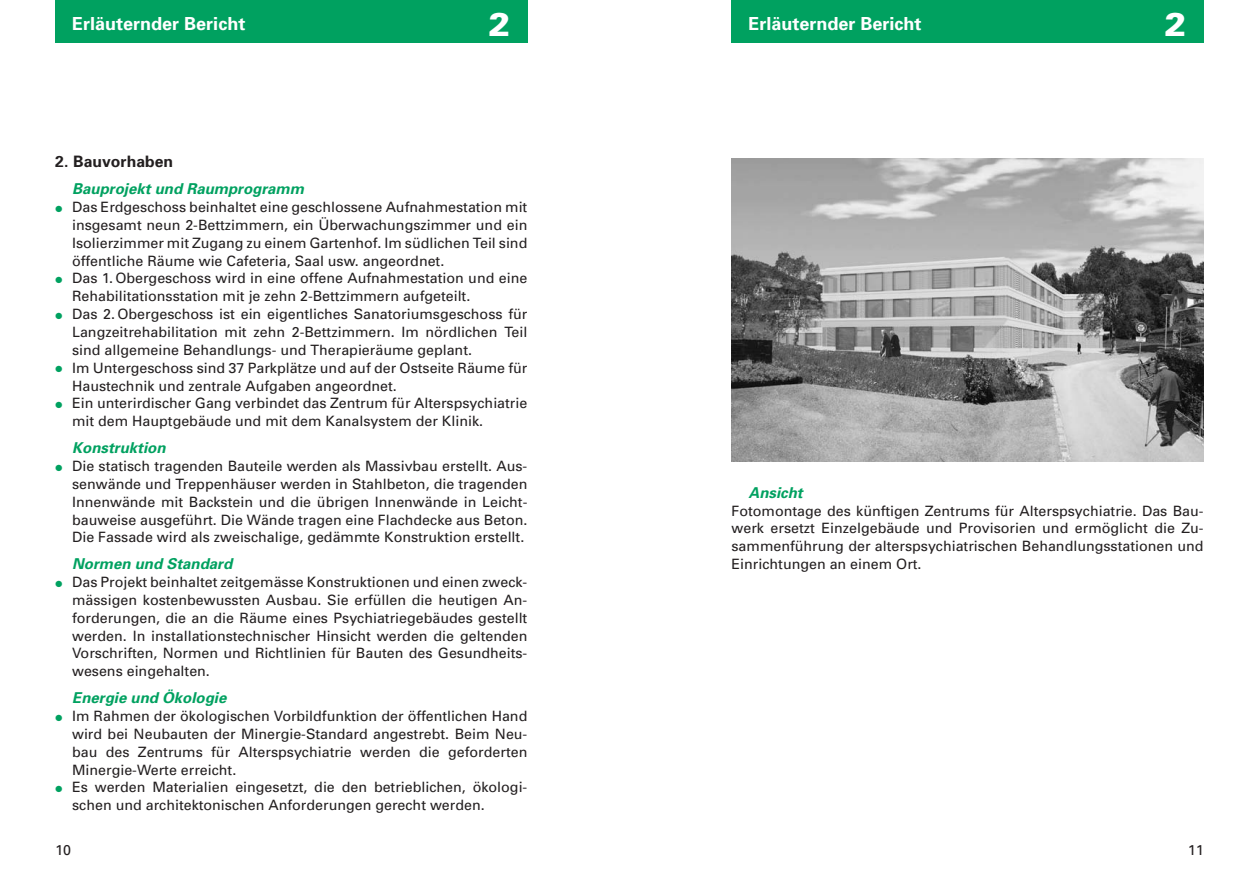
<style>
.page{position:relative;width:1259px;height:893px;background:#fff}
.page>*{position:absolute;margin:0;border:0;box-sizing:border-box;transform-origin:0 0}
.t1{font:900 33px "Univers";color:#fff}
.t2{font:700 18px "Univers";color:#fff}
.t3{font:700 15.75px "Univers";color:#231f20}
.t4{font:italic 700 15px "Univers";color:#00a160}
.t5{font:14.25px/17.9px "Univers";color:#231f20;text-align:justify}
.s1{font-family:"European Pi Three";font-size:9px;color:#00a160}
</style>
<div class="page">
<div style="left:731px;top:0;width:472px;height:43px;background:#00a160"></div>
<div style="left:55px;top:0;width:472px;height:43px;background:#00a160"></div>
<img style="left:731px;top:158px;width:472px;height:304px">
<h1 class="t1" style="left:488px;top:12px;width:24px">2</h1>
<h1 class="t1" style="left:1164px;top:12px;width:24px">2</h1>
<p class="t2" style="left:72px;top:17px;width:175px">Erläuternder Bericht</p>
<p class="t2" style="left:748px;top:17px;width:175px">Erläuternder Bericht</p>
<p class="t3" style="left:55px;top:156px;width:119px">2. Bauvorhaben</p>
<p class="t4" style="left:72px;top:183px;width:236px">Bauprojekt und Raumprogramm</p>
<p class="t5" style="left:72px;top:199px;width:457px;text-indent:-17px"><span class="s1">-</span> Das Erdgeschoss beinhaltet eine geschlossene Aufnahmestation mit insgesamt neun 2-Bettzimmern, ein Überwachungszimmer und ein Isolierzimmer mit Zugang zu einem Gartenhof. Im südlichen Teil sind öffentliche Räume wie Cafeteria, Saal usw. angeordnet.</p>
<p class="t5" style="left:72px;top:271px;width:457px;text-indent:-17px"><span class="s1">-</span> Das 1. Obergeschoss wird in eine offene Aufnahmestation und eine<br>Rehabilitationsstation mit je zehn 2-Bettzimmern aufgeteilt.</p>
<p class="t5" style="left:72px;top:306px;width:457px;text-indent:-17px"><span class="s1">-</span> Das 2. Obergeschoss ist ein eigentliches Sanatoriumsgeschoss für Langzeitrehabilitation mit zehn 2-Bettzimmern. Im nördlichen Teil sind allgemeine Behandlungs- und Therapieräume geplant.</p>
<p class="t5" style="left:72px;top:360px;width:457px;text-indent:-17px"><span class="s1">-</span> Im Untergeschoss sind 37 Parkplätze und auf der Ostseite Räume für<br>Haustechnik und zentrale Aufgaben angeordnet.</p>
<p class="t5" style="left:72px;top:396px;width:457px;text-indent:-17px"><span class="s1">-</span> Ein unterirdischer Gang verbindet das Zentrum für Alterspsychiatrie mit dem Hauptgebäude und mit dem Kanalsystem der Klinik.</p>
<p class="t4" style="left:72px;top:442px;width:98px">Konstruktion</p>
<p class="t5" style="left:72px;top:458px;width:457px;text-indent:-17px"><span class="s1">-</span> Die statisch tragenden Bauteile werden als Massivbau erstellt. Aus&shy;senwände und Treppenhäuser werden in Stahlbeton, die tragenden Innenwände mit Backstein und die übrigen Innenwände in Leicht&shy;bauweise ausgeführt. Die Wände tragen eine Flachdecke aus Beton.<br>Die Fassade wird als zweischalige, gedämmte Konstruktion erstellt.</p>
<p class="t4" style="left:72px;top:558px;width:164px">Normen und Standard</p>
<p class="t5" style="left:72px;top:574px;width:457px;text-indent:-17px"><span class="s1">-</span> Das Projekt beinhaltet zeitgemässe Konstruktionen und einen zweck&shy;mässigen kostenbewussten Ausbau. Sie erfüllen die heutigen An&shy;forderungen, die an die Räume eines Psychiatriegebäudes gestellt werden. In installationstechnischer Hinsicht werden die geltenden Vorschriften, Normen und Richtlinien für Bauten des Gesundheits&shy;wesens eingehalten.</p>
<p class="t4" style="left:72px;top:692px;width:159px">Energie und Ökologie</p>
<p class="t5" style="left:72px;top:708px;width:457px;text-indent:-17px"><span class="s1">-</span> Im Rahmen der ökologischen Vorbildfunktion der öffentlichen Hand wird bei Neubauten der Minergie-Standard angestrebt. Beim Neu&shy;bau des Zentrums für Alterspsychiatrie werden die geforderten Minergie-Werte erreicht.</p>
<p class="t5" style="left:72px;top:780px;width:457px;text-indent:-17px"><span class="s1">-</span> Es werden Materialien eingesetzt, die den betrieblichen, ökologi&shy;schen und architektonischen Anforderungen gerecht werden.</p>
<p class="t4" style="left:748px;top:487px;width:59px">Ansicht</p>
<p class="t5" style="left:731px;top:503px;width:474px">Fotomontage des künftigen Zentrums für Alterspsychiatrie. Das Bau&shy;werk ersetzt Einzelgebäude und Provisorien und ermöglicht die Zu&shy;sammenführung der alterspsychiatrischen Behandlungsstationen und Einrichtungen an einem Ort.</p>
<p class="t5" style="left:55px;top:842px;width:17px">10</p>
<p class="t5" style="left:1187px;top:842px;width:17px">11</p>
</div>
